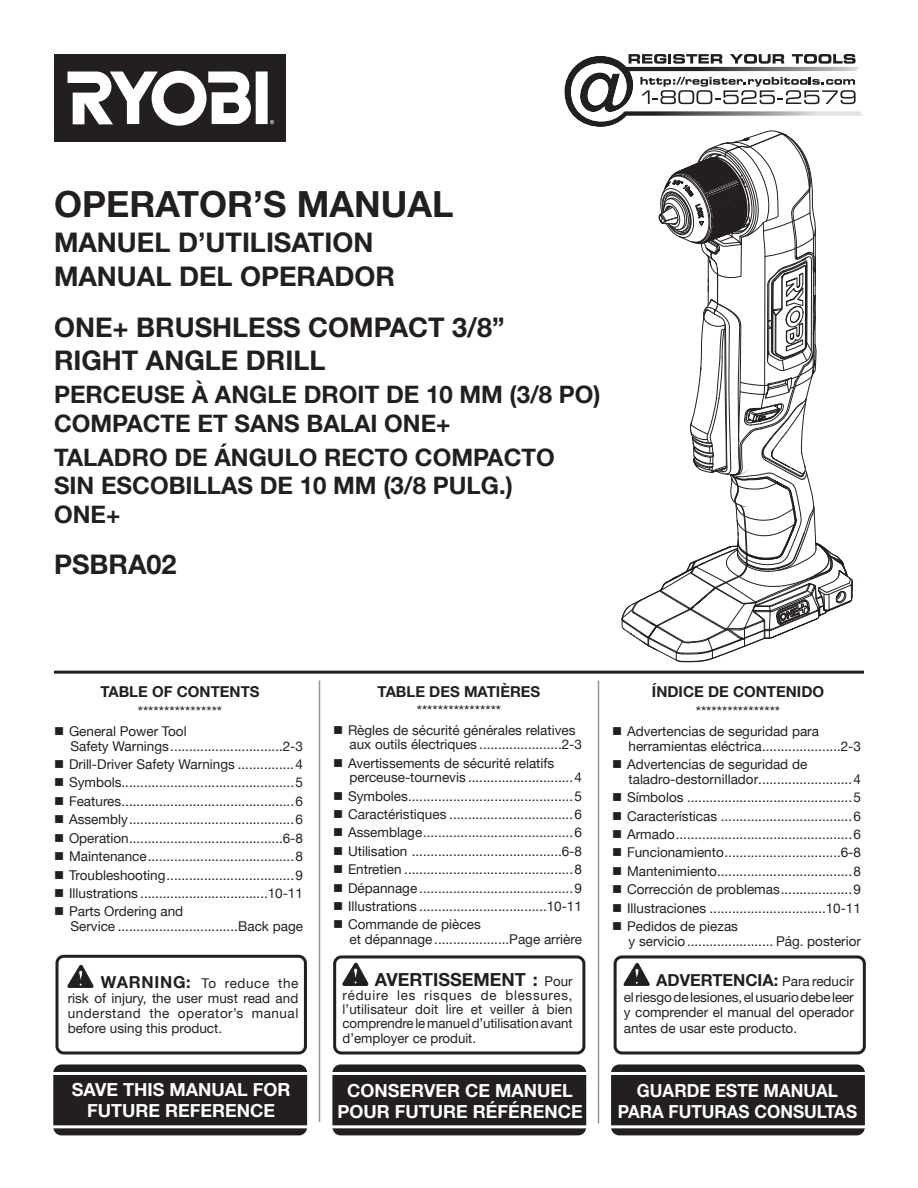
<style>
.page{position:relative;width:918px;height:1188px;background:#fff}
.page>*{position:absolute;margin:0;border:0;box-sizing:border-box;transform-origin:0 0}
.Body_text{font:700 36px "Helvetica Neue";color:#231f20}
.Body_text-2{font:700 27px/33px "Helvetica Neue";color:#231f20}
.Heading_2{font:700 24px/28.8px "Helvetica Neue";color:#231f20}
.HEADING{font:700 18px/21px "Helvetica Neue";color:#fff;text-align:center}
.HEADING-2{font:700 18px/21px "Helvetica Neue";color:#fff;text-align:center;scale:.95 1}
.Body_text-3{font:700 18px "Helvetica Neue";color:#231f20}
.Body_text-4{font:700 16.5px "Helvetica Neue";color:#231f20}
.TOC-front_cover{font:700 15px "Helvetica Neue";color:#231f20}
.TOC-front_cover-2{font:15px "Helvetica Neue";color:#231f20}
.TOC-front_cover-3{font:13.5px/14.7px "Helvetica Neue";color:#231f20}
.Body_text-5{font:13.5px/15px "Helvetica Neue";color:#231f20;text-align:justify}
.s1{font-weight:700;font-size:16.5px}
.s2{font-weight:400;font-size:13.5px}
</style>
<div class="page">
<div style="left:54px;top:54px;width:231px;height:87px;background:#231f20"></div>
<div style="left:256px;top:71px;width:12px;height:53px;background:#fff"></div>
<svg style="left:270px;top:120px;width:4px;height:4px"></svg>
<svg style="left:68px;top:71px;width:183px;height:55px"></svg>
<svg style="left:564px;top:54px;width:300px;height:700px"></svg>
<div style="left:334px;top:1066px;width:251px;height:68px;background:#231f20;border-radius:7px"></div>
<div style="left:332px;top:1064px;width:254px;height:71px;border:3px solid #231f20;border-radius:7px"></div>
<div style="left:55px;top:1066px;width:251px;height:68px;background:#231f20;border-radius:7px"></div>
<div style="left:53px;top:1064px;width:254px;height:71px;border:3px solid #231f20;border-radius:7px"></div>
<div style="left:613px;top:1066px;width:250px;height:68px;background:#231f20;border-radius:7px"></div>
<div style="left:611px;top:1064px;width:254px;height:71px;border:3px solid #231f20;border-radius:7px"></div>
<hr style="left:39px;top:1125px;width:864px;height:3px;background:#fff">
<hr style="left:40px;top:1072px;width:861px;height:3px;background:#fff">
<div style="left:56px;top:955px;width:251px;height:99px;border:3px solid #231f20;border-radius:7px"></div>
<svg style="left:68px;top:965px;width:25px;height:23px"></svg>
<div style="left:614px;top:955px;width:252px;height:99px;border:3px solid #231f20;border-radius:7px"></div>
<div style="left:333px;top:955px;width:252px;height:99px;border:3px solid #231f20;border-radius:7px"></div>
<svg style="left:624px;top:963px;width:25px;height:23px"></svg>
<svg style="left:343px;top:963px;width:25px;height:23px"></svg>
<hr style="left:54px;top:671px;width:810px;height:3px;background:#231f20">
<hr style="left:319px;top:681px;width:1px;height:441px;background:#939598">
<hr style="left:598px;top:681px;width:1px;height:442px;background:#939598">
<p class="Body_text" style="left:54px;top:182px;width:401px">OPERATOR’S MANUAL</p>
<p class="Body_text-2" style="left:54px;top:225px;width:321px">MANUEL D’UTILISATION</p>
<p class="Body_text-2" style="left:54px;top:259px;width:343px">MANUAL DEL OPERADOR</p>
<p class="Body_text-2" style="left:54px;top:310px;width:452px">ONE+ BRUSHLESS COMPACT 3/8”<br>RIGHT ANGLE DRILL</p>
<p class="Heading_2" style="left:54px;top:380px;width:548px">PERCEUSE À ANGLE DROIT DE 10 MM (3/8 PO)<br>COMPACTE ET SANS BALAI ONE+</p>
<p class="Heading_2" style="left:54px;top:442px;width:502px">TALADRO DE ÁNGULO RECTO COMPACTO<br>SIN ESCOBILLAS DE 10 MM (3/8 PULG.)<br>ONE+</p>
<p class="Body_text-2" style="left:54px;top:547px;width:124px">PSBRA02</p>
<p class="TOC-front_cover" style="left:100px;top:683px;width:161px">TABLE OF CONTENTS</p>
<p class="TOC-front_cover-2" style="left:138px;top:703px;width:86px">****************</p>
<p class="TOC-front_cover-3" style="left:70px;top:724px;width:234px;text-indent:-16px">■ General Power Tool<br>Safety Warnings..............................2-3</p>
<p class="TOC-front_cover-3" style="left:54px;top:757px;width:250px">■ Drill-Driver Safety Warnings ...............4</p>
<p class="TOC-front_cover-3" style="left:54px;top:775px;width:250px">■ Symbols..............................................5</p>
<p class="TOC-front_cover-3" style="left:54px;top:794px;width:250px">■ Features..............................................6</p>
<p class="TOC-front_cover-3" style="left:54px;top:812px;width:250px">■ Assembly............................................6</p>
<p class="TOC-front_cover-3" style="left:54px;top:830px;width:250px">■ Operation.........................................6-8</p>
<p class="TOC-front_cover-3" style="left:54px;top:849px;width:250px">■ Maintenance.......................................8</p>
<p class="TOC-front_cover-3" style="left:54px;top:867px;width:250px">■ Troubleshooting..................................9</p>
<p class="TOC-front_cover-3" style="left:54px;top:886px;width:250px">■ Illustrations ..................................10-11</p>
<p class="TOC-front_cover-3" style="left:70px;top:904px;width:234px;text-indent:-16px">■ Parts Ordering and<br>Service ................................Back page</p>
<p class="Body_text-5" style="left:68px;top:975px;width:232px;text-indent:33px"><span class="s1">WARNING:</span> To reduce the risk of injury, the user must read and understand the operator’s manual before using this product.</p>
<p class="HEADING" style="left:72px;top:1079px;width:220px">SAVE THIS MANUAL FOR<br>FUTURE REFERENCE</p>
<p class="TOC-front_cover" style="left:378px;top:683px;width:164px">TABLE DES MATIÈRES</p>
<p class="TOC-front_cover-2" style="left:417px;top:702px;width:86px">****************</p>
<p class="TOC-front_cover-3" style="left:350px;top:722px;width:234px;text-indent:-16px">■ Règles de sécurité générales relatives aux outils électriques ......................2-3</p>
<p class="TOC-front_cover-3" style="left:350px;top:755px;width:234px;text-indent:-16px">■ Avertissements de sécurité relatifs perceuse-tournevis ............................4</p>
<p class="TOC-front_cover-3" style="left:333px;top:788px;width:250px">■ Symboles............................................5</p>
<p class="TOC-front_cover-3" style="left:333px;top:807px;width:250px">■ Caractéristiques .................................6</p>
<p class="TOC-front_cover-3" style="left:333px;top:825px;width:250px">■ Assemblage........................................6</p>
<p class="TOC-front_cover-3" style="left:333px;top:844px;width:250px">■ Utilisation ........................................6-8</p>
<p class="TOC-front_cover-3" style="left:333px;top:862px;width:250px">■ Entretien .............................................8</p>
<p class="TOC-front_cover-3" style="left:333px;top:880px;width:250px">■ Dépannage .........................................9</p>
<p class="TOC-front_cover-3" style="left:333px;top:899px;width:250px">■ Illustrations ..................................10-11</p>
<p class="TOC-front_cover-3" style="left:350px;top:917px;width:234px;text-indent:-16px">■ Commande de pièces<br>et dépannage....................Page arrière</p>
<p class="Body_text-3" style="left:375px;top:968px;width:199px">AVERTISSEMENT : <span class="s2">Pour</span></p>
<p class="Body_text-5" style="left:343px;top:988px;width:232px;line-height:14.2px">réduire les risques de blessures, l’utilisateur doit lire et veiller à bien comprendre le manuel d’utilisation avant d’employer ce produit.</p>
<p class="HEADING" style="left:337px;top:1079px;width:247px">CONSERVER CE MANUEL<br>POUR FUTURE RÉFÉRENCE</p>
<p class="TOC-front_cover" style="left:652px;top:683px;width:174px">ÍNDICE DE CONTENIDO</p>
<p class="TOC-front_cover-2" style="left:696px;top:703px;width:86px">****************</p>
<p class="TOC-front_cover-3" style="left:628px;top:724px;width:234px;text-indent:-16px">■ Advertencias de seguridad para herramientas eléctrica.....................2-3</p>
<p class="TOC-front_cover-3" style="left:628px;top:757px;width:234px;text-indent:-16px">■ Advertencias de seguridad de taladro-destornillador.........................4</p>
<p class="TOC-front_cover-3" style="left:612px;top:790px;width:250px">■ Símbolos ............................................5</p>
<p class="TOC-front_cover-3" style="left:612px;top:808px;width:250px">■ Características ...................................6</p>
<p class="TOC-front_cover-3" style="left:612px;top:827px;width:250px">■ Armado...............................................6</p>
<p class="TOC-front_cover-3" style="left:612px;top:845px;width:250px">■ Funcionamiento...............................6-8</p>
<p class="TOC-front_cover-3" style="left:612px;top:863px;width:250px">■ Mantenimiento....................................8</p>
<p class="TOC-front_cover-3" style="left:612px;top:882px;width:250px">■ Corrección de problemas...................9</p>
<p class="TOC-front_cover-3" style="left:612px;top:900px;width:250px">■ Illustraciones ...............................10-11</p>
<p class="TOC-front_cover-3" style="left:628px;top:919px;width:234px;text-indent:-16px">■ Pedidos de piezas<br>y servicio....................... Pág. posterior</p>
<p class="Body_text-4" style="left:656px;top:970px;width:199px">ADVERTENCIA: <span class="s2">Para reducir</span></p>
<p class="Body_text-5" style="left:624px;top:989px;width:231px;line-height:15.8px">el riesgo de lesiones, el usuario debe leer y comprender el manual del operador antes de usar este producto.</p>
<p class="HEADING-2" style="left:618px;top:1079px;width:253px">GUARDE ESTE MANUAL<br>PARA FUTURAS CONSULTAS</p>
</div>
